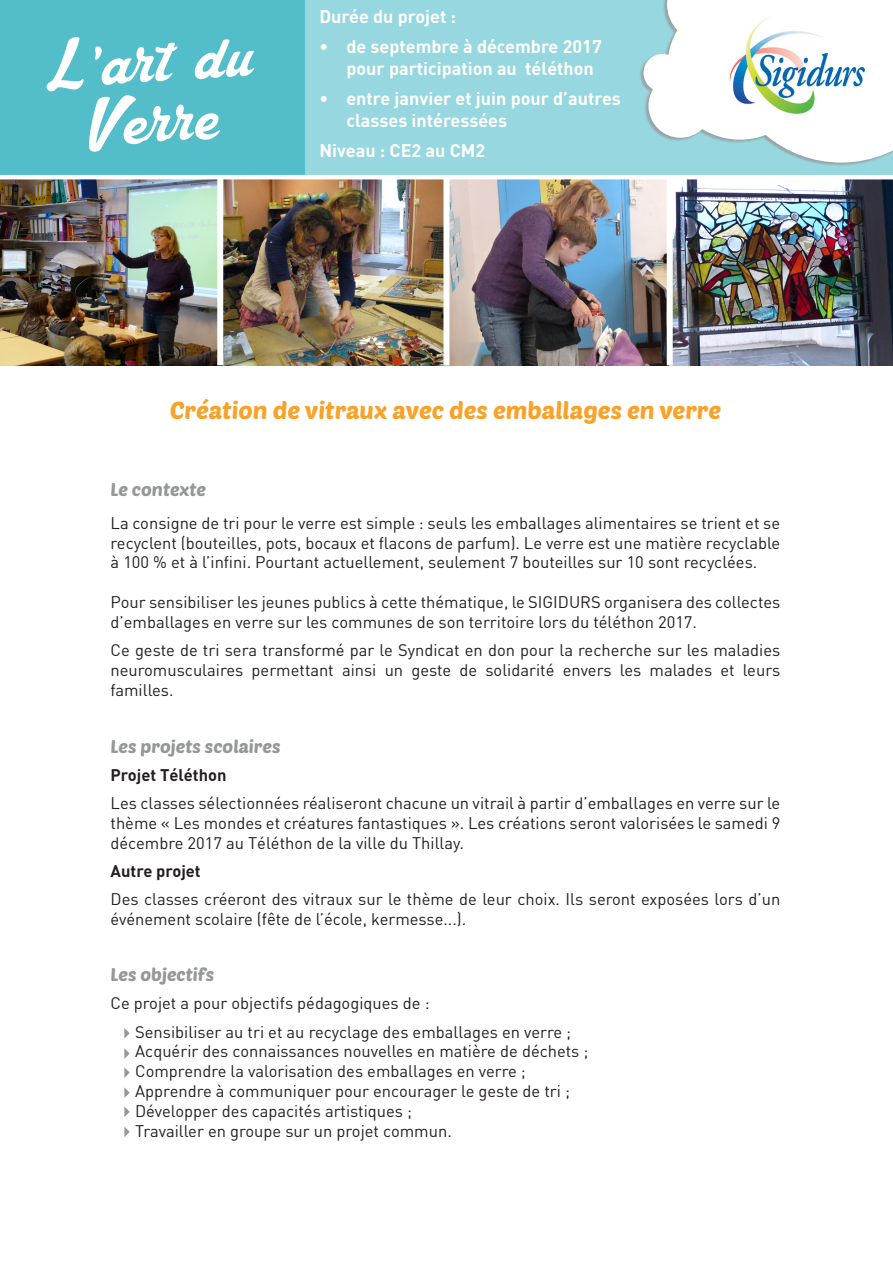
<style>
.page{position:relative;width:893px;height:1263px;background:#fff}
.page>*{position:absolute;margin:0;border:0;box-sizing:border-box;transform-origin:0 0}
.t1{font:75px/59.8px "Mastoc Personal Use Only";color:#fff;text-align:center}
.t2{font:24px "Poetsen One";color:#f9a229}
.t3{font:700 18px/21.6px "DIN";color:#fff}
.t4{font:18px "Poetsen One";color:#95979a}
.t5{font:16.5px/19.8px "DIN";color:#231f20;text-align:justify}
.t6{font:700 16.5px "DIN";color:#231f20}
</style>
<div class="page">
<div style="left:0;top:0;width:304px;height:178px;background:#53bdca"></div>
<div style="left:303px;top:0;width:590px;height:177px;background:#97d7df"></div>
<svg style="left:124px;top:1028px;width:6px;height:10px"></svg>
<svg style="left:124px;top:1048px;width:6px;height:11px"></svg>
<svg style="left:124px;top:1067px;width:6px;height:11px"></svg>
<svg style="left:124px;top:1087px;width:6px;height:11px"></svg>
<svg style="left:124px;top:1106px;width:6px;height:11px"></svg>
<svg style="left:124px;top:1127px;width:6px;height:10px"></svg>
<img style="left:0;top:179px;width:893px;height:186px">
<div style="left:217px;top:175px;width:6px;height:190px;background:#fff"></div>
<div style="left:443px;top:175px;width:6px;height:190px;background:#fff"></div>
<div style="left:667px;top:175px;width:6px;height:190px;background:#fff"></div>
<hr style="left:0;top:175px;width:893px;height:4px;background:#fff">
<div style="left:639px;top:0;width:254px;height:166px;background:#95979a;opacity:.75"></div>
<svg style="left:643px;top:0;width:250px;height:163px"></svg>
<img style="left:722px;top:10px;width:151px;height:111px">
<p class="t1" style="left:43px;top:35px;width:209px;rotate:-3deg">L’art du<br>Verre</p>
<p class="t3" style="left:319px;top:5px;width:138px">Durée du projet :</p>
<p class="t3" style="left:346px;top:35px;width:257px;text-indent:-27px">• de septembre à décembre 2017 pour participation au téléthon</p>
<p class="t3" style="left:346px;top:87px;width:276px;text-indent:-27px">• entre janvier et juin pour d’autres classes intéressées</p>
<p class="t3" style="left:319px;top:139px;width:167px">Niveau : CE2 au CM2</p>
<p class="t2" style="left:170px;top:395px;width:553px">Création de vitraux avec des emballages en verre</p>
<p class="t4" style="left:111px;top:478px;width:97px">Le contexte</p>
<p class="t5" style="left:111px;top:513px;width:671px">La consigne de tri pour le verre est simple : seuls les emballages alimentaires se trient et se recyclent (bouteilles, pots, bocaux et flacons de parfum). Le verre est une matière recyclable à 100 % et à l’infini. Pourtant actuellement, seulement 7 bouteilles sur 10 sont recyclées.</p>
<p class="t5" style="left:111px;top:592px;width:671px">Pour sensibiliser les jeunes publics à cette thématique, le SIGIDURS organisera des collectes d’emballages en verre sur les communes de son territoire lors du téléthon 2017.</p>
<p class="t5" style="left:111px;top:640px;width:671px">Ce geste de tri sera transformé par le Syndicat en don pour la recherche sur les maladies neuromusculaires permettant ainsi un geste de solidarité envers les malades et leurs familles.</p>
<p class="t4" style="left:111px;top:735px;width:172px">Les projets scolaires</p>
<p class="t6" style="left:111px;top:764px;width:118px">Projet Téléthon</p>
<p class="t5" style="left:111px;top:793px;width:671px">Les classes sélectionnées réaliseront chacune un vitrail à partir d’emballages en verre sur le thème « Les mondes et créatures fantastiques ». Les créations seront valorisées le samedi 9 décembre 2017 au Téléthon de la ville du Thillay.</p>
<p class="t6" style="left:111px;top:860px;width:92px">Autre projet</p>
<p class="t5" style="left:111px;top:889px;width:671px">Des classes créeront des vitraux sur le thème de leur choix. Ils seront exposées lors d’un événement scolaire (fête de l’école, kermesse...).</p>
<p class="t4" style="left:111px;top:963px;width:105px">Les objectifs</p>
<p class="t5" style="left:111px;top:993px;width:321px">Ce projet a pour objectifs pédagogiques de :</p>
<p class="t5" style="left:135px;top:1021px;width:437px">Sensibiliser au tri et au recyclage des emballages en verre ;</p>
<p class="t5" style="left:135px;top:1041px;width:455px">Acquérir des connaissances nouvelles en matière de déchets ;</p>
<p class="t5" style="left:135px;top:1061px;width:392px">Comprendre la valorisation des emballages en verre ;</p>
<p class="t5" style="left:135px;top:1081px;width:436px">Apprendre à communiquer pour encourager le geste de tri ;</p>
<p class="t5" style="left:135px;top:1101px;width:278px">Développer des capacités artistiques ;</p>
<p class="t5" style="left:135px;top:1120px;width:318px">Travailler en groupe sur un projet commun.</p>
</div>
